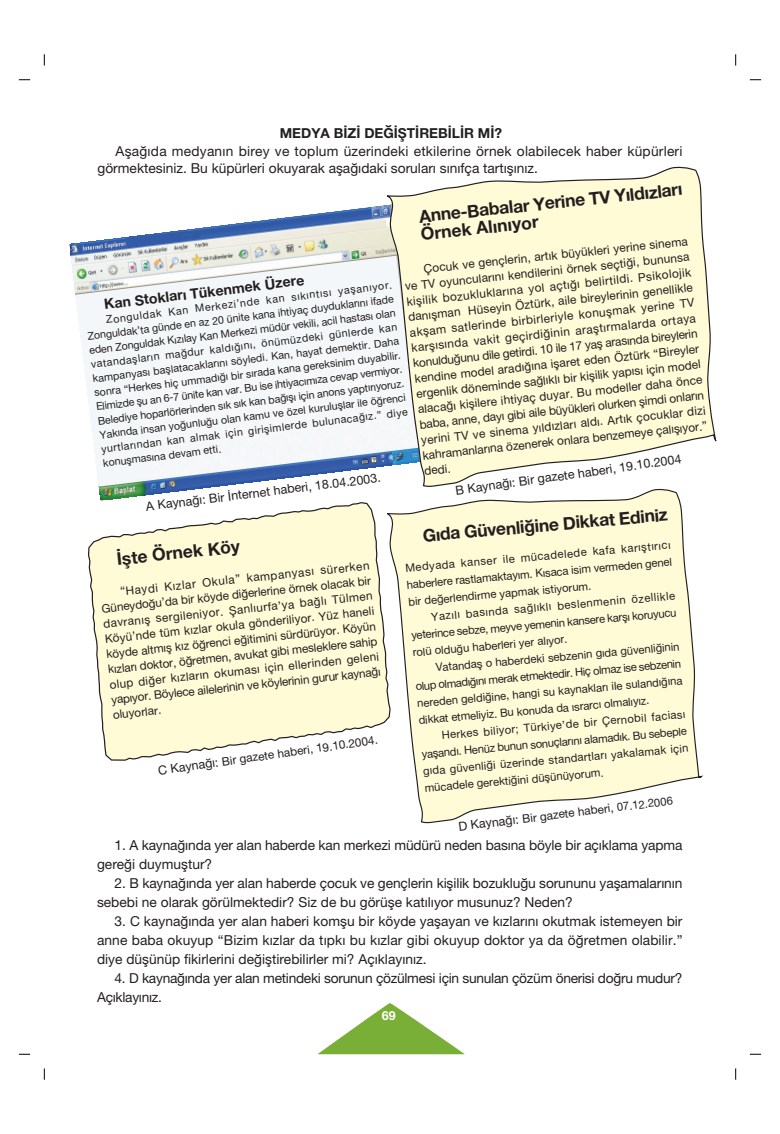
<style>
.page{position:relative;width:780px;height:1134px;background:#fff}
.page>*{position:absolute;margin:0;border:0;box-sizing:border-box;transform-origin:0 0}
.t1{font:17.5px/17.5px "Helvetica T Bold";color:#231f20}
.t2{font:14.25px "Helvetica T Bold";color:#231f20}
.t3{font:13.75px/18.9px "Helvetica T";color:#231f20}
.t4{font:13.75px/18.9px "Helvetica T";letter-spacing:-.02em;color:#231f20}
.t5{font:13.75px "Helvetica T Bold";color:#231f20}
.t6{font:12.5px "Helvetica T";color:#231f20}
.t7{font:12.5px "Helvetica T Bold";color:#fff}
.t8{font:11.88px/15.5px "Helvetica T";color:#231f20;text-align:justify}
.t9{font:11.75px/15.2px "Helvetica T";color:#231f20;text-align:justify}
.t10{font:11.25px/17px "Helvetica T";color:#231f20;text-align:justify}
.t11{font:10.62px/14.2px "Helvetica T";color:#231f20;text-align:justify}
.s1{font-size:12.5px}
.s2{font-size:11.25px}
</style>
<div class="page">
<svg style="left:44px;top:1068px;width:1px;height:12px"></svg>
<svg style="left:44px;top:54px;width:1px;height:12px"></svg>
<svg style="left:735px;top:54px;width:1px;height:12px"></svg>
<svg style="left:749px;top:1054px;width:12px;height:1px"></svg>
<svg style="left:735px;top:1068px;width:1px;height:12px"></svg>
<svg style="left:88px;top:502px;width:298px;height:259px;fill:#fffbd6"></svg>
<img style="left:70px;top:205px;width:316px;height:295px">
<svg style="left:318px;top:1003px;width:147px;height:51px"></svg>
<svg style="left:386px;top:166px;width:331px;height:321px;fill:#fffbd6"></svg>
<svg style="left:386px;top:488px;width:316px;height:336px;fill:#fffbd6"></svg>
<p class="t5" style="left:280px;top:128px;width:224px">MEDYA B‹Z‹ DE⁄‹fiT‹REB‹L‹R M‹?</p>
<p class="t3" style="left:97px;top:145px;width:586px;line-height:16.6px;text-indent:18px">Afla¤›da medyan›n birey ve toplum üzerindeki etkilerine örnek olabilecek haber küpürleri görmektesiniz. Bu küpürleri okuyarak afla¤›daki sorular› s›n›fça tart›fl›n›z.</p>
<h1 class="t1" style="left:418px;top:209px;width:266px;rotate:-6deg">Anne-Babalar Yerine TV Y›ld›zlar›<br>Örnek Al›n›yor</h1>
<p class="t8" style="left:402px;top:264px;width:287px;text-indent:20px;rotate:-6deg">Çocuk ve gençlerin, art›k büyükleri yerine sinema ve TV oyuncular›n› kendilerini örnek seçti¤i, bununsa kifl ilik bozukluklar›na yol açt›¤› belirtildi. Psikolojik dan›fl man Hüseyin Öztürk, aile bireylerinin genellikle akfl am satlerinde birbirleriyle konufl mak yerine TV karfl ›s›nda vakit geçirdi¤inin arafl t›rmalarda ortaya konuldu¤unu dile getirdi. 10 ile 17 yafl aras›nda bireylerin kendine model arad›¤›na ifl aret eden Öztürk “Bireyler ergenlik döneminde sa¤l›kl› bir kifl ilik yap›s› için model alaca¤› kifl ilere ihtiyaç duyar. Bu modeller daha önce baba, anne, day› gibi aile büyükleri olurken fl imdi onlar›n yerini TV ve sinema y›ld›zlar› ald›. Art›k çocuklar dizi kahramanlar›na özenerek onlara benzemeye çal›fl ›yor.” dedi.</p>
<p class="t2" style="left:104px;top:299px;width:203px;rotate:-7deg">Kan Stoklar› Tükenmek Üzere</p>
<p class="t11" style="left:85px;top:316px;width:310px;text-indent:20px;rotate:-7deg">Zonguldak Kan Merkezi’nde kan s›k›nt›s› yafl an›yor.<br>Zonguldak’ta günde en az 20 ünite kana ihtiyaç duyduklar›n› ifade eden Zonguldak K›z›lay Kan Merkezi müdür vekili, acil hastas› olan vatandafl lar›n ma¤dur kald›¤›n›, önümüzdeki günlerde kan kampanyas› bafl latacaklar›n› söyledi. Kan, hayat demektir. Daha sonra “Herkes hiç ummad›¤› bir s›rada kana gereksinim duyabilir.<br>Elimizde fl u an 6-7 ünite kan var. Bu ise ihtiyac›m›za cevap vermiyor.<br>Belediye hoparlörlerinden s›k s›k kan ba¤›fl › için anons yapt›r›yoruz.<br>Yak›nda insan yo¤unlu¤u olan kamu ve özel kurulufl lar ile ö¤renci yurtlar›ndan kan almak için girifl imlerde bulunaca¤›z.” diye konufl mas›na devam etti.</p>
<p class="t6" style="left:455px;top:486px;width:229px;rotate:-8deg">B Kayna¤›: Bir gazete haberi, 19.10.2004</p>
<p class="t6" style="left:145px;top:502px;width:238px;rotate:-7deg">A Kayna¤›: Bir ‹nternet haberi, 18.04.2003.</p>
<h1 class="t1" style="left:422px;top:528px;width:247px;rotate:-5deg">G›da Güvenli¤ine Dikkat Ediniz</h1>
<p class="t10" style="left:405px;top:560px;width:267px;rotate:-5deg">Medyada kanser ile mücadelede kafa kar›fl t›r›c› haberlere rastlamaktay›m. K›saca isim vermeden genel bir de¤erlendirme yapmak istiyorum.</p>
<h1 class="t1" style="left:116px;top:552px;width:125px;rotate:-6deg">‹fl te Örnek Köy</h1>
<p class="t9" style="left:99px;top:587px;width:272px;text-indent:20px;rotate:-6deg">“Haydi K›zlar Okula” kampanyas› sürerken Güneydo¤u’da bir köyde di¤erlerine örnek olacak bir davran›fl sergileniyor. fi anl›urfa’ya ba¤l› Tülmen Köyü’nde tüm k›zlar okula gönderiliyor. Yüz haneli köyde altm›fl k›z ö¤renci e¤itimini sürdürüyor. Köyün k›zlar› doktor, ö¤retmen, avukat gibi mesleklere sahip olup di¤er k›zlar›n okumas› için ellerinden geleni yap›yor. Böylece ailelerinin ve köylerinin gurur kayna¤› oluyorlar.</p>
<p class="t9" style="left:157px;top:764px;width:223px;rotate:-8deg"><span class="s1">C Kayna¤›:</span> Bir gazete haberi, 19.10.2004.</p>
<p class="t10" style="left:409px;top:611px;width:268px;text-indent:22px;rotate:-5deg">Yaz›l› bas›nda sa¤lıklı beslenmenin özellikle yeterince sebze, meyve yemenin kansere karfl ı koruyucu rolü oldu¤u haberleri yer alıyor.</p>
<p class="t10" style="left:413px;top:662px;width:267px;text-indent:22px;rotate:-5deg">Vatandafl o haberdeki sebzenin g›da güvenli¤inin olup olmad›¤›n› merak etmektedir. Hiç olmaz ise sebzenin nereden geldi¤ine, hangi su kaynaklar› ile suland›¤›na dikkat etmeliyiz. Bu konuda da ›srarc› olmal›y›z.</p>
<p class="t10" style="left:419px;top:730px;width:267px;text-indent:22px;rotate:-5deg">Herkes biliyor; Türkiye’de bir Çernobil facias› yafl and›. Henüz bunun sonuçlar›n› alamad›k. Bu sebeple g›da güvenli¤i üzerinde standartlar› yakalamak için mücadele gerekti¤ini düfl ünüyorum.</p>
<p class="t9" style="left:458px;top:820px;width:217px;rotate:-7deg"><span class="s1">D Kayna¤›:</span> Bir gazete haberi, <span class="s2">07.12.2006</span></p>
<p class="t3" style="left:97px;top:837px;width:587px;text-indent:17px">1. A kayna¤›nda yer alan haberde kan merkezi müdürü neden bas›na böyle bir aç›klama yapma gere¤i duymufltur?</p>
<p class="t3" style="left:97px;top:875px;width:587px;text-indent:17px">2. B kayna¤›nda yer alan haberde çocuk ve gençlerin kiflilik bozuklu¤u sorununu yaflamalar›n›n sebebi ne olarak görülmektedir? Siz de bu görüfle kat›l›yor musunuz? Neden?</p>
<p class="t3" style="left:97px;top:913px;width:587px;text-align:justify;text-indent:17px">3. C kayna¤›nda yer alan haberi komflu bir köyde yaflayan ve k›zlar›n› okutmak istemeyen bir anne baba okuyup “Bizim k›zlar da t›pk› bu k›zlar gibi okuyup doktor ya da ö¤retmen olabilir.” diye düflünüp fikirlerini de¤ifltirebilirler mi? Aç›klay›n›z.</p>
<p class="t4" style="left:97px;top:970px;width:587px;text-indent:17px">4. D kayna¤›nda yer alan metindeki sorunun çözülmesi için sunulan çözüm önerisi do¤ru mudur?<br>Aç›klay›n›z.</p>
<p class="t7" style="left:382px;top:1011px;width:15px">69</p>
</div>
